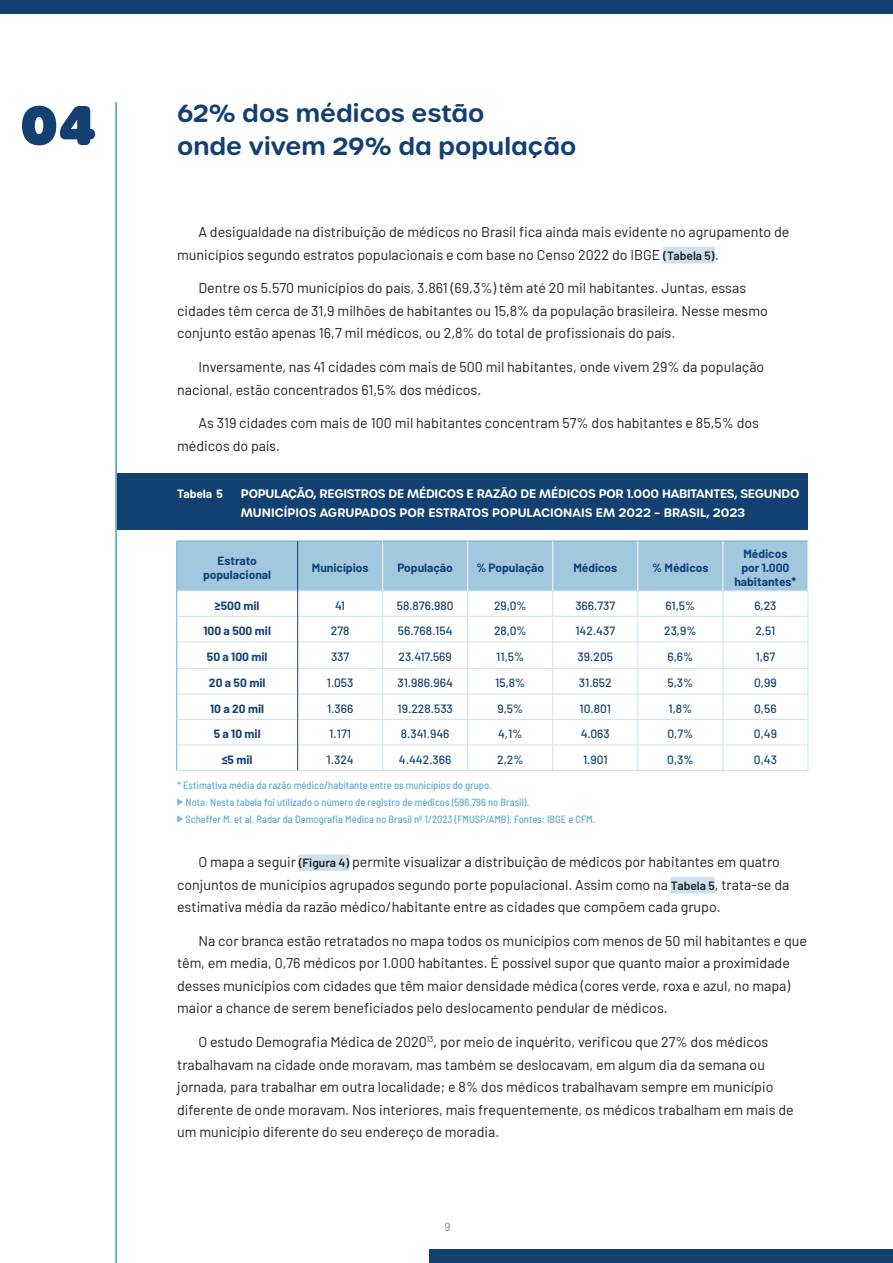
<style>
.page{position:relative;width:893px;height:1263px;background:#fff}
.page>*{position:absolute;margin:0;border:0;box-sizing:border-box;transform-origin:0 0}
.t1{font:800 54px "Urbane Rounded";color:#124071}
.t2{font:600 24px "Urbane Rounded";color:#124071}
.Texto_corrido{font:14.25px/22.5px "Barlow";color:#231f20}
.Tabela_-_medium{font:500 12px "Barlow";color:#124071}
.Tabela_-_negrito{font:700 12px/14.4px "Barlow";color:#124071;text-align:center}
.t3{font:600 12px/19.5px "Urbane Rounded";letter-spacing:-.02em;color:#fff}
.t4{font:700 12px "Barlow";letter-spacing:-.01em;color:#fff}
.t5{font:semi-condensed 12px "Barlow";color:#808285}
.Fonte{font:500 semi-condensed 10.5px "Barlow";color:#65adcf}
.s1{font-weight:600;font-size:12px}
</style>
<div class="page">
<div style="left:429px;top:1250px;width:464px;height:13px;background:#124071"></div>
<div style="left:0;top:0;width:893px;height:13px;background:#124071"></div>
<div style="left:663px;top:247px;width:52px;height:16px;background:#cde0ee"></div>
<hr style="left:115px;top:103px;width:2px;height:1160px;background:#65adcf">
<div style="left:117px;top:473px;width:691px;height:57px;background:#124071"></div>
<hr style="left:177px;top:770px;width:121px;height:1px;background:#cde0ee">
<hr style="left:298px;top:770px;width:85px;height:1px;background:#cde0ee">
<hr style="left:383px;top:770px;width:85px;height:1px;background:#cde0ee">
<hr style="left:468px;top:770px;width:85px;height:1px;background:#cde0ee">
<hr style="left:553px;top:770px;width:85px;height:1px;background:#cde0ee">
<hr style="left:638px;top:770px;width:85px;height:1px;background:#cde0ee">
<hr style="left:723px;top:770px;width:85px;height:1px;background:#cde0ee">
<svg style="left:177px;top:541px;width:632px;height:229px"></svg>
<hr style="left:297px;top:541px;width:1px;height:50px;background:#124071">
<svg style="left:177px;top:798px;width:6px;height:8px"></svg>
<svg style="left:177px;top:815px;width:6px;height:7px"></svg>
<div style="left:299px;top:854px;width:50px;height:17px;background:#cde0ee"></div>
<div style="left:671px;top:877px;width:44px;height:16px;background:#cde0ee"></div>
<p class="t1" style="left:20px;top:87px;width:78px">04</p>
<p class="t2" style="left:177px;top:97px;width:309px">62% dos médicos estão</p>
<p class="t2" style="left:177px;top:130px;width:401px">onde vivem 29% da população</p>
<p class="Texto_corrido" style="left:177px;top:220px;width:614px;text-indent:21px">A desigualdade na distribuição de médicos no Brasil fica ainda mais evidente no agrupamento de municípios segundo estratos populacionais e com base no Censo 2022 do IBGE <span class="s1">(Tabela 5)</span>.</p>
<p class="Texto_corrido" style="left:177px;top:276px;width:592px;text-indent:21px">Dentre os 5.570 municípios do país, 3.861 (69,3%) têm até 20 mil habitantes. Juntas, essas cidades têm cerca de 31,9 milhões de habitantes ou 15,8% da população brasileira. Nesse mesmo conjunto estão apenas 16,7 mil médicos, ou 2,8% do total de profissionais do país.</p>
<p class="Texto_corrido" style="left:177px;top:355px;width:589px;text-indent:21px">Inversamente, nas 41 cidades com mais de 500 mil habitantes, onde vivem 29% da população nacional, estão concentrados 61,5% dos médicos.</p>
<p class="Texto_corrido" style="left:177px;top:411px;width:583px;text-indent:21px">As 319 cidades com mais de 100 mil habitantes concentram 57% dos habitantes e 85,5% dos médicos do país.</p>
<p class="t4" style="left:177px;top:486px;width:47px">Tabela 5</p>
<p class="t3" style="left:241px;top:484px;width:560px">POPULAÇÃO, REGISTROS DE MÉDICOS E RAZÃO DE MÉDICOS POR 1.000 HABITANTES, SEGUNDO<br>MUNICÍPIOS AGRUPADOS POR ESTRATOS POPULACIONAIS EM 2022 – BRASIL, 2023</p>
<p class="Tabela_-_negrito" style="left:203px;top:553px;width:70px">Estrato populacional</p>
<p class="Tabela_-_negrito" style="left:312px;top:560px;width:58px">Municípios</p>
<p class="Tabela_-_negrito" style="left:397px;top:560px;width:57px">População</p>
<p class="Tabela_-_negrito" style="left:476px;top:560px;width:69px">% População</p>
<p class="Tabela_-_negrito" style="left:573px;top:560px;width:45px">Médicos</p>
<p class="Tabela_-_negrito" style="left:652px;top:560px;width:58px">% Médicos</p>
<p class="Tabela_-_negrito" style="left:734px;top:546px;width:64px">Médicos por 1.000 habitantes*</p>
<p class="Tabela_-_negrito" style="left:215px;top:598px;width:46px">≥500 mil</p>
<p class="Tabela_-_medium" style="left:335px;top:596px;width:11px">41</p>
<p class="Tabela_-_medium" style="left:397px;top:596px;width:58px">58.876.980</p>
<p class="Tabela_-_medium" style="left:494px;top:596px;width:34px">29,0%</p>
<p class="Tabela_-_medium" style="left:575px;top:596px;width:41px">366.737</p>
<p class="Tabela_-_medium" style="left:665px;top:596px;width:31px">61,5%</p>
<p class="Tabela_-_medium" style="left:754px;top:596px;width:24px">6,23</p>
<p class="Tabela_-_negrito" style="left:203px;top:623px;width:69px">100 a 500 mil</p>
<p class="Tabela_-_medium" style="left:331px;top:622px;width:20px">278</p>
<p class="Tabela_-_medium" style="left:398px;top:622px;width:56px">56.768.154</p>
<p class="Tabela_-_medium" style="left:494px;top:622px;width:34px">28,0%</p>
<p class="Tabela_-_medium" style="left:575px;top:622px;width:41px">142.437</p>
<p class="Tabela_-_medium" style="left:664px;top:622px;width:34px">23,9%</p>
<p class="Tabela_-_medium" style="left:755px;top:622px;width:21px">2,51</p>
<p class="Tabela_-_negrito" style="left:207px;top:649px;width:62px">50 a 100 mil</p>
<p class="Tabela_-_medium" style="left:331px;top:648px;width:20px">337</p>
<p class="Tabela_-_medium" style="left:399px;top:648px;width:55px">23.417.569</p>
<p class="Tabela_-_medium" style="left:496px;top:648px;width:30px">11,5%</p>
<p class="Tabela_-_medium" style="left:578px;top:648px;width:37px">39.205</p>
<p class="Tabela_-_medium" style="left:667px;top:648px;width:27px">6,6%</p>
<p class="Tabela_-_medium" style="left:756px;top:648px;width:21px">1,67</p>
<p class="Tabela_-_negrito" style="left:209px;top:676px;width:58px">20 a 50 mil</p>
<p class="Tabela_-_medium" style="left:327px;top:674px;width:28px">1.053</p>
<p class="Tabela_-_medium" style="left:398px;top:674px;width:57px">31.986.964</p>
<p class="Tabela_-_medium" style="left:495px;top:674px;width:32px">15,8%</p>
<p class="Tabela_-_medium" style="left:579px;top:674px;width:34px">31.652</p>
<p class="Tabela_-_medium" style="left:667px;top:674px;width:27px">5,3%</p>
<p class="Tabela_-_medium" style="left:754px;top:674px;width:24px">0,99</p>
<p class="Tabela_-_negrito" style="left:210px;top:701px;width:56px">10 a 20 mil</p>
<p class="Tabela_-_medium" style="left:327px;top:699px;width:28px">1.366</p>
<p class="Tabela_-_medium" style="left:398px;top:699px;width:57px">19.228.533</p>
<p class="Tabela_-_medium" style="left:497px;top:699px;width:27px">9,5%</p>
<p class="Tabela_-_medium" style="left:580px;top:699px;width:33px">10.801</p>
<p class="Tabela_-_medium" style="left:668px;top:699px;width:25px">1,8%</p>
<p class="Tabela_-_medium" style="left:754px;top:699px;width:24px">0,56</p>
<p class="Tabela_-_negrito" style="left:214px;top:727px;width:49px">5 a 10 mil</p>
<p class="Tabela_-_medium" style="left:329px;top:725px;width:23px">1.171</p>
<p class="Tabela_-_medium" style="left:401px;top:725px;width:50px">8.341.946</p>
<p class="Tabela_-_medium" style="left:498px;top:725px;width:26px">4,1%</p>
<p class="Tabela_-_medium" style="left:581px;top:725px;width:31px">4.063</p>
<p class="Tabela_-_medium" style="left:667px;top:725px;width:27px">0,7%</p>
<p class="Tabela_-_medium" style="left:754px;top:725px;width:25px">0,49</p>
<p class="Tabela_-_negrito" style="left:222px;top:752px;width:32px">≤5 mil</p>
<p class="Tabela_-_medium" style="left:327px;top:751px;width:29px">1.324</p>
<p class="Tabela_-_medium" style="left:399px;top:751px;width:54px">4.442.366</p>
<p class="Tabela_-_medium" style="left:497px;top:751px;width:28px">2,2%</p>
<p class="Tabela_-_medium" style="left:583px;top:751px;width:26px">1.901</p>
<p class="Tabela_-_medium" style="left:667px;top:751px;width:28px">0,3%</p>
<p class="Tabela_-_medium" style="left:754px;top:751px;width:25px">0,43</p>
<p class="Fonte" style="left:177px;top:777px;width:316px">* Estimativa média da razão médico/habitante entre os municípios do grupo.</p>
<p class="Fonte" style="left:185px;top:794px;width:345px">Nota: Nesta tabela foi utilizado o número de registro de médicos (596.796 no Brasil).</p>
<p class="Fonte" style="left:185px;top:811px;width:411px">Scheffer M. et al. Radar da Demografia Médica no Brasil nº 1/2023 (FMUSP/AMB). Fontes: IBGE e CFM.</p>
<p class="Texto_corrido" style="left:177px;top:850px;width:614px;text-indent:21px">O mapa a seguir <span class="s1">(Figura 4)</span> permite visualizar a distribuição de médicos por habitantes em quatro conjuntos de municípios agrupados segundo porte populacional. Assim como na <span class="s1">Tabela 5</span>, trata-se da estimativa média da razão médico/habitante entre as cidades que compõem cada grupo.</p>
<p class="Texto_corrido" style="left:177px;top:928px;width:631px;text-indent:21px">Na cor branca estão retratados no mapa todos os municípios com menos de 50 mil habitantes e que têm, em media, 0,76 médicos por 1.000 habitantes. É possível supor que quanto maior a proximidade desses municípios com cidades que têm maior densidade médica (cores verde, roxa e azul, no mapa) maior a chance de serem beneficiados pelo deslocamento pendular de médicos.</p>
<p class="Texto_corrido" style="left:177px;top:1030px;width:618px;text-indent:21px">O estudo Demografia Médica de 2020<sup>13</sup>, por meio de inquérito, verificou que 27% dos médicos trabalhavam na cidade onde moravam, mas também se deslocavam, em algum dia da semana ou jornada, para trabalhar em outra localidade; e 8% dos médicos trabalhavam sempre em município diferente de onde moravam. Nos interiores, mais frequentemente, os médicos trabalham em mais de um município diferente do seu endereço de moradia.</p>
<p class="t5" style="left:445px;top:1218px;width:7px">9</p>
</div>
